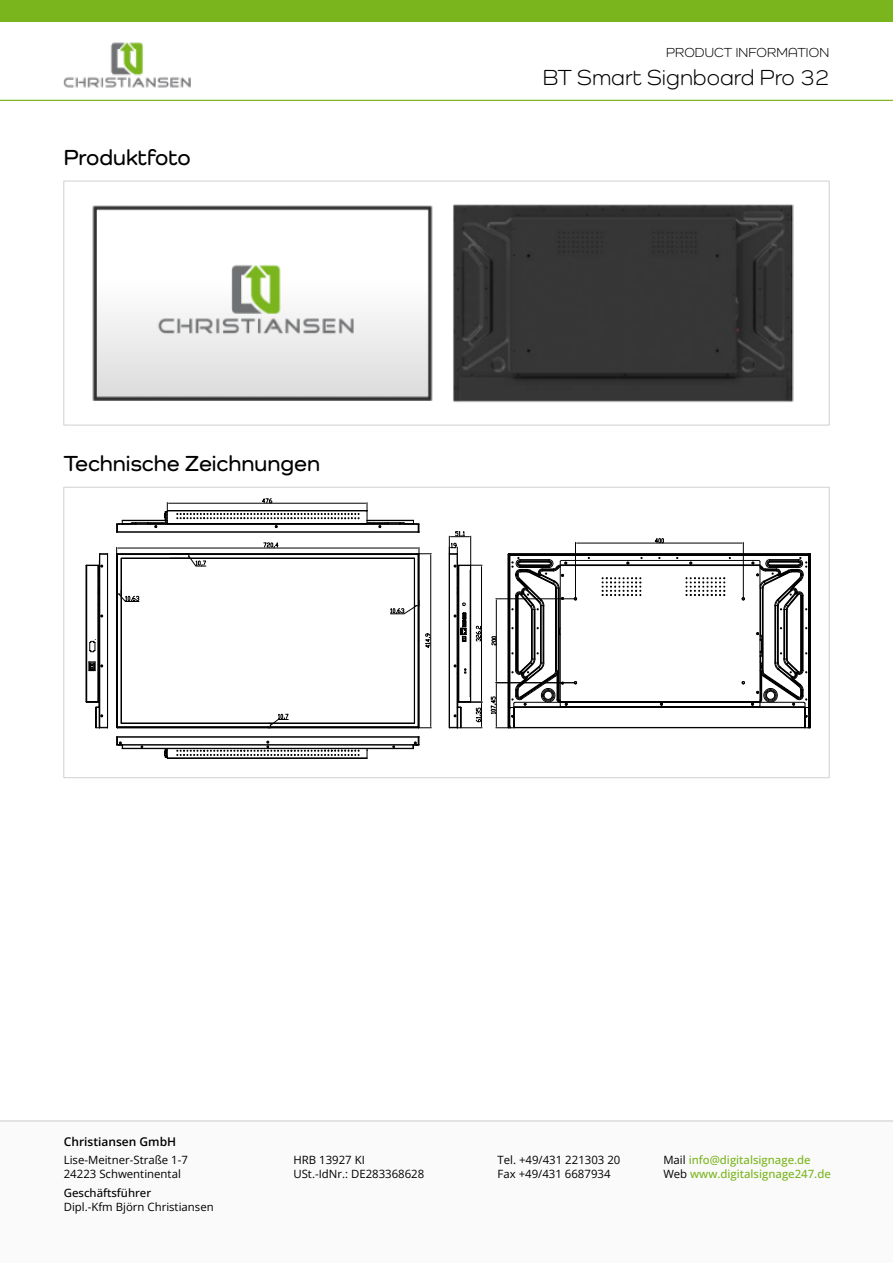
<style>
.page{position:relative;width:893px;height:1263px;background:#fff}
.page>*{position:absolute;margin:0;border:0;box-sizing:border-box;transform-origin:0 0}
.t1{font:600 22.5px "Como";color:#000}
.t2{font:22.5px "Como";color:#000}
.t3{font:13.5px "Como";letter-spacing:.01em;color:#000}
.t4{font:600 12px "Open Sans";color:#000}
.t5{font:11.4px "Open Sans";color:#000}
.t6{font:500 11.4px "Open Sans";color:#7ab51d}
.t7{font:500 11.4px "Open Sans";color:#000}
.s1{font-weight:400;color:#000}
</style>
<div class="page">
<div style="left:0;top:0;width:893px;height:21px;background:#7ab51d"></div>
<hr style="left:0;top:100px;width:893px;height:1px;background:#7ab51d">
<img style="left:64px;top:42px;width:127px;height:46px">
<img style="left:92px;top:204px;width:702px;height:199px">
<hr style="left:118px;top:548px;width:299px;height:1px;background:#000">
<svg style="left:264px;top:542px;width:14px;height:6px"></svg>
<hr style="left:430px;top:555px;width:1px;height:171px;background:#000">
<svg style="left:425px;top:634px;width:6px;height:14px"></svg>
<hr style="left:575px;top:542px;width:1px;height:56px;background:#000">
<hr style="left:743px;top:542px;width:1px;height:56px;background:#000">
<hr style="left:577px;top:543px;width:165px;height:1px;background:#000">
<svg style="left:655px;top:538px;width:9px;height:5px"></svg>
<svg style="left:169px;top:555px;width:37px;height:11px"></svg>
<svg style="left:118px;top:590px;width:21px;height:12px"></svg>
<svg style="left:390px;top:600px;width:28px;height:14px"></svg>
<hr style="left:169px;top:503px;width:196px;height:1px;background:#000">
<svg style="left:262px;top:498px;width:10px;height:5px"></svg>
<hr style="left:116px;top:554px;width:1px;height:173px;background:#000">
<hr style="left:117px;top:555px;width:1px;height:172px;background:#000">
<hr style="left:121px;top:558px;width:1px;height:165px;background:#000">
<hr style="left:118px;top:727px;width:300px;height:1px;background:#000">
<hr style="left:121px;top:723px;width:294px;height:1px;background:#000">
<svg style="left:268px;top:714px;width:20px;height:13px"></svg>
<hr style="left:121px;top:558px;width:294px;height:1px;background:#000">
<hr style="left:117px;top:554px;width:301px;height:1px;background:#000">
<hr style="left:117px;top:553px;width:301px;height:1px;background:#000">
<hr style="left:414px;top:558px;width:1px;height:165px;background:#000">
<hr style="left:418px;top:554px;width:1px;height:174px;background:#000">
<hr style="left:419px;top:554px;width:1px;height:173px;background:#000">
<hr style="left:509px;top:553px;width:301px;height:1px;background:#000">
<hr style="left:117px;top:532px;width:301px;height:1px;background:#000">
<hr style="left:117px;top:524px;width:302px;height:1px;background:#000">
<hr style="left:167px;top:523px;width:200px;height:1px;background:#000">
<hr style="left:367px;top:523px;width:37px;height:1px;background:#000">
<hr style="left:131px;top:523px;width:36px;height:1px;background:#000">
<hr style="left:132px;top:522px;width:35px;height:1px;background:#000">
<hr style="left:367px;top:522px;width:37px;height:1px;background:#000">
<hr style="left:122px;top:520px;width:43px;height:1px;background:#000">
<hr style="left:367px;top:520px;width:46px;height:1px;background:#000">
<hr style="left:167px;top:511px;width:200px;height:1px;background:#000">
<hr style="left:167px;top:510px;width:200px;height:1px;background:#000">
<hr style="left:86px;top:565px;width:1px;height:137px;background:#000">
<hr style="left:98px;top:566px;width:1px;height:135px;background:#000">
<hr style="left:99px;top:554px;width:1px;height:174px;background:#000">
<hr style="left:107px;top:554px;width:1px;height:174px;background:#000">
<hr style="left:167px;top:758px;width:200px;height:1px;background:#000">
<hr style="left:122px;top:748px;width:291px;height:1px;background:#000">
<hr style="left:117px;top:744px;width:301px;height:1px;background:#000">
<hr style="left:117px;top:737px;width:302px;height:1px;background:#000">
<svg style="left:177px;top:513px;width:182px;height:6px"></svg>
<svg style="left:116px;top:737px;width:7px;height:12px"></svg>
<svg style="left:177px;top:741px;width:182px;height:14px"></svg>
<svg style="left:413px;top:737px;width:7px;height:12px"></svg>
<svg style="left:116px;top:547px;width:2px;height:7px"></svg>
<svg style="left:417px;top:547px;width:14px;height:8px"></svg>
<svg style="left:418px;top:726px;width:13px;height:3px"></svg>
<svg style="left:449px;top:531px;width:33px;height:198px"></svg>
<svg style="left:147px;top:503px;width:22px;height:25px"></svg>
<svg style="left:116px;top:520px;width:21px;height:13px"></svg>
<svg style="left:365px;top:503px;width:24px;height:25px"></svg>
<svg style="left:399px;top:520px;width:21px;height:13px"></svg>
<svg style="left:86px;top:699px;width:21px;height:29px"></svg>
<svg style="left:164px;top:749px;width:4px;height:9px"></svg>
<svg style="left:491px;top:554px;width:320px;height:175px"></svg>
<svg style="left:86px;top:553px;width:22px;height:126px"></svg>
<div style="left:0;top:1121px;width:893px;height:142px;background:#fafafa"></div>
<hr style="left:0;top:1120px;width:893px;height:1px;background:#e1e1e2">
<p class="t1" style="left:64px;top:147px;width:129px">Produktfoto</p>
<p class="t1" style="left:64px;top:454px;width:258px">Technische Zeichnungen</p>
<p class="t3" style="left:666px;top:46px;width:164px">PRODUCT INFORMATION</p>
<p class="t2" style="left:543px;top:68px;width:288px">BT Smart Signboard Pro 32</p>
<p class="t4" style="left:64px;top:1133px;width:114px">Christiansen GmbH</p>
<p class="t5" style="left:64px;top:1152px;width:126px">Lise-Meitner-Straße 1-7</p>
<p class="t5" style="left:64px;top:1165px;width:119px">24223 Schwentinental</p>
<p class="t7" style="left:64px;top:1185px;width:89px">Geschäftsführer</p>
<p class="t5" style="left:64px;top:1198px;width:151px">Dipl.-Kfm Björn Christiansen</p>
<p class="t5" style="left:293px;top:1152px;width:73px">HRB 13927 KI</p>
<p class="t5" style="left:293px;top:1165px;width:132px">USt.-IdNr.: DE283368628</p>
<p class="t5" style="left:497px;top:1152px;width:124px">Tel. +49/431 221303 20</p>
<p class="t5" style="left:497px;top:1165px;width:115px">Fax +49/431 6687934</p>
<p class="t6" style="left:663px;top:1152px;width:149px"><span class="s1">Mail</span> info@digitalsignage.de</p>
<p class="t6" style="left:663px;top:1165px;width:169px"><span class="s1">Web</span> www.digitalsignage247.de</p>
</div>
